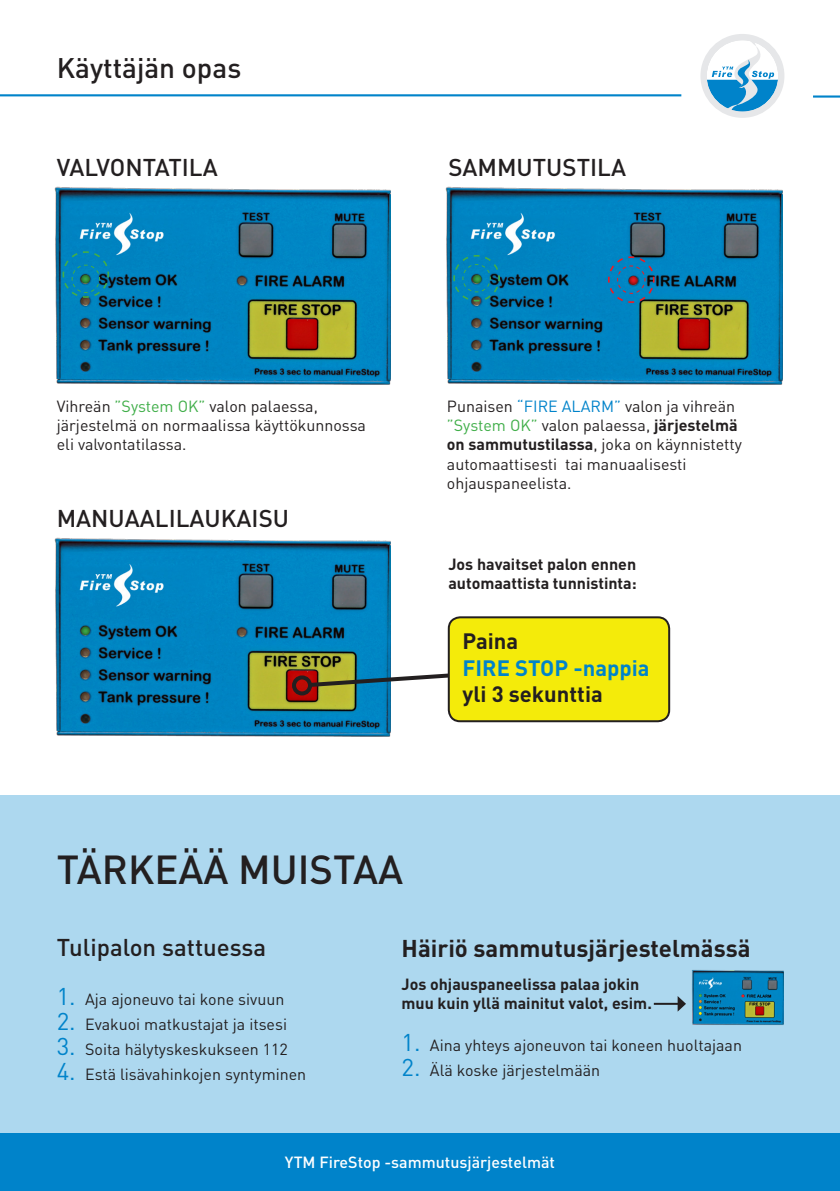
<style>
.page{position:relative;width:840px;height:1191px;background:#fff}
.page>*{position:absolute;margin:0;border:0;box-sizing:border-box;transform-origin:0 0}
.t1{font:500 40px "DINOT";color:#231f20}
.t2{font:500 28px "DINOT";color:#231f20}
.t3{font:500 24px "DINOT";color:#231f20}
.t4{font:700 24px "DINOT";color:#231f20}
.t5{font:700 22px "DINOT";color:#231f20}
.t6{font:700 22px "DINOT";color:#0083ca}
.t7{font:16px/19.2px "DINOT";color:#231f20}
.t8{font:700 16px/19.2px "DINOT";color:#231f20}
.t9{font:500 16px "DINOT";color:#fff}
.s1{color:#40ae49}
.s2{color:#0083ca}
.s3{font-weight:700}
.s4{font-size:24px;color:#0083ca}
</style>
<div class="page">
<div style="left:0;top:795px;width:839px;height:374px;background:#add8ef"></div>
<img style="left:54px;top:186px;width:336px;height:199px">
<div style="left:0;top:1133px;width:839px;height:58px;background:#0083ca"></div>
<hr style="left:812px;top:95px;width:27px;height:3px;background:#0083ca">
<hr style="left:0;top:94px;width:681px;height:2px;background:#0083ca">
<img style="left:445px;top:186px;width:336px;height:199px">
<img style="left:54px;top:537px;width:336px;height:200px">
<svg style="left:305px;top:657px;width:142px;height:32px"></svg>
<div style="left:292px;top:675px;width:20px;height:20px;border:4px solid #231f20;border-radius:50%"></div>
<svg style="left:62px;top:250px;width:48px;height:49px;background:#0581b0"></svg>
<svg style="left:452px;top:254px;width:48px;height:48px;background:#067fac"></svg>
<svg style="left:606px;top:255px;width:49px;height:49px;background:#1477ab"></svg>
<img style="left:692px;top:970px;width:90px;height:55px">
<hr style="left:653px;top:1002px;width:25px;height:2px;background:#231f20">
<svg style="left:677px;top:996px;width:8px;height:15px"></svg>
<div style="left:448px;top:617px;width:220px;height:104px;background:#f4eb0a;border-radius:11px"></div>
<div style="left:447px;top:616px;width:222px;height:106px;border:2px solid #231f20;border-radius:11px"></div>
<div style="left:700px;top:34px;width:84px;height:84px;border:6px solid #e6e7e9;border-radius:50%"></div>
<svg style="left:704px;top:36px;width:74px;height:78px"></svg>
<svg style="left:80px;top:272px;width:12px;height:12px"></svg>
<svg style="left:472px;top:272px;width:12px;height:12px"></svg>
<svg style="left:627px;top:273px;width:12px;height:12px"></svg>
<svg style="left:80px;top:624px;width:12px;height:12px"></svg>
<svg style="left:698px;top:994px;width:3px;height:20px"></svg>
<p class="t2" style="left:57px;top:49px;width:186px">Käyttäjän opas</p>
<p class="t3" style="left:57px;top:151px;width:162px">VALVONTATILA</p>
<p class="t3" style="left:448px;top:151px;width:179px">SAMMUTUSTILA</p>
<p class="t7" style="left:57px;top:396px;width:310px">Vihreän <span class="s1">”System OK”</span> valon palaessa, järjestelmä on normaalissa käyttökunnossa eli valvontatilassa.</p>
<p class="t7" style="left:446px;top:396px;width:296px">Punaisen <span class="s2">“FIRE ALARM”</span> valon ja vihreän <span class="s1">”System OK”</span> valon palaessa, <span class="s3">järjestelmä on sammutustilassa</span>, joka on käynnistetty automaattisesti tai manuaalisesti ohjauspaneelista.</p>
<p class="t3" style="left:57px;top:502px;width:234px">MANUAALILAUKAISU</p>
<p class="t8" style="left:448px;top:553px;width:190px">Jos havaitset palon ennen automaattista tunnistinta:</p>
<p class="t1" style="left:57px;top:842px;width:348px">TÄRKEÄÄ MUISTAA</p>
<p class="t5" style="left:462px;top:626px;width:57px">Paina</p>
<p class="t6" style="left:462px;top:653px;width:188px">FIRE STOP -nappia</p>
<p class="t5" style="left:462px;top:679px;width:142px">yli 3 sekunttia</p>
<p class="t3" style="left:57px;top:930px;width:211px">Tulipalon sattuessa</p>
<p class="t7" style="left:57px;top:989px;width:229px"><span class="s4">1.</span> Aja ajoneuvo tai kone sivuun</p>
<p class="t7" style="left:57px;top:1014px;width:232px"><span class="s4">2.</span> Evakuoi matkustajat ja itsesi</p>
<p class="t7" style="left:57px;top:1039px;width:232px"><span class="s4">3.</span> Soita hälytyskeskukseen 112</p>
<p class="t7" style="left:57px;top:1064px;width:251px"><span class="s4">4.</span> Estä lisävahinkojen syntyminen</p>
<p class="t4" style="left:401px;top:932px;width:350px">Häiriö sammutusjärjestelmässä</p>
<p class="t8" style="left:401px;top:973px;width:252px">Jos ohjauspaneelissa palaa jokin muu kuin yllä mainitut valot, esim.</p>
<p class="t7" style="left:401px;top:1034px;width:342px"><span class="s4">1.</span> Aina yhteys ajoneuvon tai koneen huoltajaan</p>
<p class="t7" style="left:401px;top:1059px;width:200px"><span class="s4">2.</span> Älä koske järjestelmään</p>
<p class="t9" style="left:285px;top:1151px;width:271px">YTM FireStop -sammutusjärjestelmät</p>
</div>
